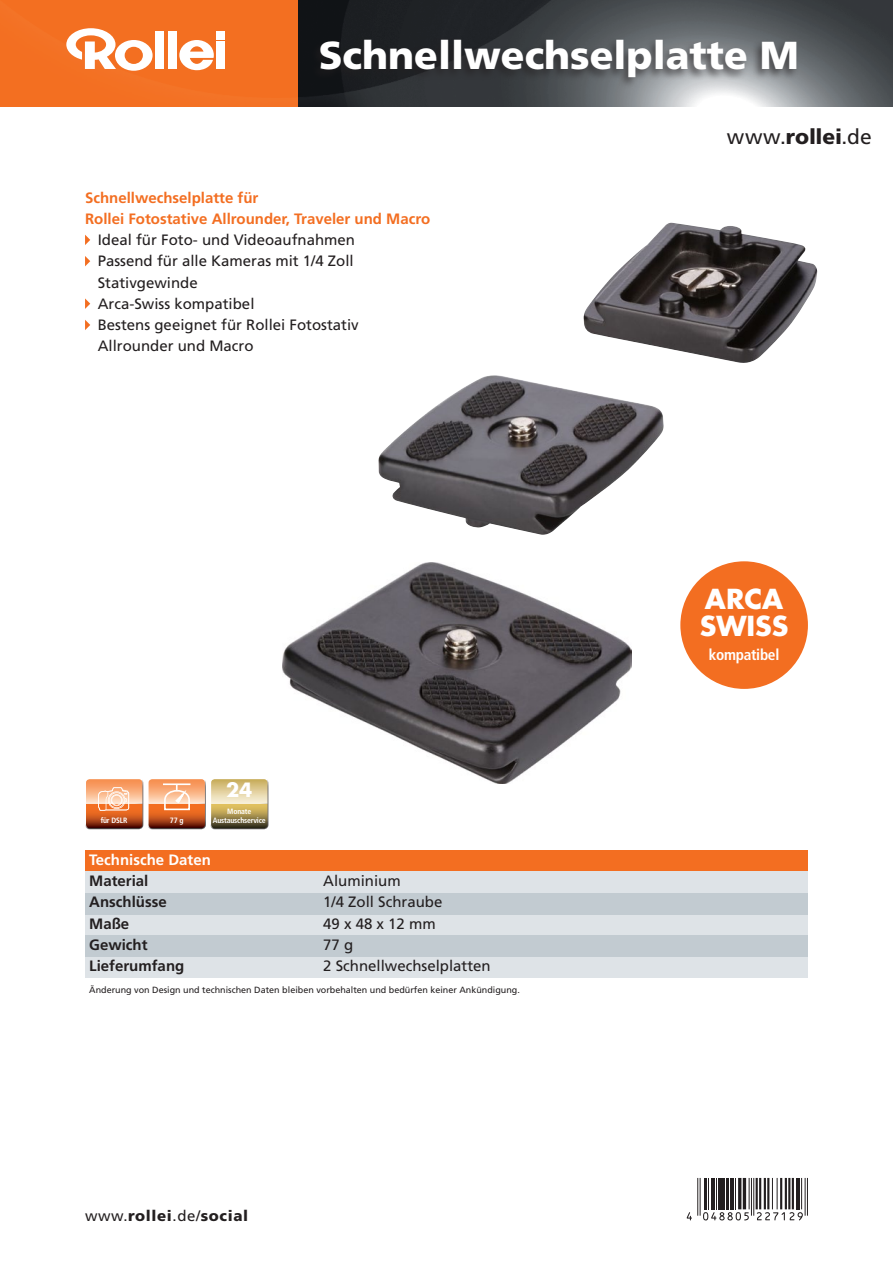
<style>
.page{position:relative;width:893px;height:1263px;background:#fff}
.page>*{position:absolute;margin:0;border:0;box-sizing:border-box;transform-origin:0 0}
.t1{font:900 39px "Frutiger LT";color:#fff}
.t2{font:700 27px/27px "Futura";color:#fff}
.t3{font:21px "Frutiger LT";color:#231f20}
.t4{font:700 19.2px "Futura";color:#fff}
.t5{font:700 condensed 15.45px "Frutiger LT";letter-spacing:-.02em;color:#fff}
.t6{font:15px/21.3px "Frutiger LT";color:#231f20}
.t7{font:700 15px "Frutiger LT";color:#f36e21}
.t8{font:700 15px "Frutiger LT";color:#231f20}
.t9{font:900 15px "Frutiger LT";letter-spacing:.045em;color:#231f20}
.t10{font:700 15px "Frutiger LT";color:#fff}
.t11{font:9px "Frutiger LT";color:#231f20}
.t12{font:700 condensed 7.65px "Frutiger LT";letter-spacing:-.02em;color:#fff}
.s1{font-weight:400}
.s2{font-weight:900}
</style>
<div class="page">
<img style="left:378px;top:375px;width:286px;height:160px">
<img style="left:584px;top:223px;width:233px;height:140px">
<img style="left:282px;top:562px;width:349px;height:221px">
<svg style="left:698px;top:1178px;width:107px;height:38px"></svg>
<hr style="left:700px;top:1178px;width:1px;height:38px;background:#231f20">
<hr style="left:697px;top:1178px;width:1px;height:38px;background:#231f20">
<hr style="left:704px;top:1178px;width:2px;height:31px;background:#231f20">
<hr style="left:708px;top:1178px;width:1px;height:31px;background:#231f20">
<hr style="left:711px;top:1178px;width:4px;height:31px;background:#231f20">
<hr style="left:716px;top:1178px;width:1px;height:31px;background:#231f20">
<hr style="left:718px;top:1178px;width:2px;height:31px;background:#231f20">
<hr style="left:722px;top:1178px;width:3px;height:31px;background:#231f20">
<hr style="left:726px;top:1178px;width:3px;height:31px;background:#231f20">
<hr style="left:730px;top:1178px;width:3px;height:31px;background:#231f20">
<hr style="left:735px;top:1178px;width:1px;height:31px;background:#231f20">
<hr style="left:743px;top:1178px;width:3px;height:31px;background:#231f20">
<hr style="left:738px;top:1178px;width:3px;height:31px;background:#231f20">
<hr style="left:753px;top:1178px;width:1px;height:38px;background:#231f20">
<hr style="left:751px;top:1178px;width:1px;height:38px;background:#231f20">
<hr style="left:749px;top:1178px;width:1px;height:31px;background:#231f20">
<hr style="left:767px;top:1178px;width:2px;height:31px;background:#231f20">
<hr style="left:764px;top:1178px;width:2px;height:31px;background:#231f20">
<hr style="left:759px;top:1178px;width:2px;height:31px;background:#231f20">
<hr style="left:756px;top:1178px;width:2px;height:31px;background:#231f20">
<hr style="left:777px;top:1178px;width:1px;height:31px;background:#231f20">
<hr style="left:772px;top:1178px;width:1px;height:31px;background:#231f20">
<hr style="left:792px;top:1178px;width:2px;height:31px;background:#231f20">
<hr style="left:788px;top:1178px;width:2px;height:31px;background:#231f20">
<hr style="left:785px;top:1178px;width:2px;height:31px;background:#231f20">
<hr style="left:780px;top:1178px;width:2px;height:31px;background:#231f20">
<hr style="left:796px;top:1178px;width:4px;height:31px;background:#231f20">
<hr style="left:807px;top:1178px;width:1px;height:38px;background:#231f20">
<hr style="left:805px;top:1178px;width:1px;height:38px;background:#231f20">
<hr style="left:801px;top:1178px;width:1px;height:31px;background:#231f20">
<svg style="left:687px;top:1212px;width:5px;height:8px"></svg>
<svg style="left:703px;top:1212px;width:46px;height:8px"></svg>
<svg style="left:757px;top:1212px;width:46px;height:8px"></svg>
<img style="left:298px;top:0;width:595px;height:106px">
<div style="left:0;top:0;width:298px;height:106px;background:#f36f21"></div>
<svg style="left:179px;top:40px;width:35px;height:30px"></svg>
<div style="left:155px;top:32px;width:9px;height:37px;background:#fff"></div>
<div style="left:168px;top:32px;width:8px;height:37px;background:#fff"></div>
<div style="left:216px;top:32px;width:9px;height:8px;background:#fff"></div>
<div style="left:216px;top:41px;width:9px;height:28px;background:#fff"></div>
<svg style="left:66px;top:28px;width:87px;height:43px"></svg>
<div style="left:680px;top:561px;width:128px;height:128px;background:#f36e21;border-radius:50%"></div>
<div style="left:310px;top:37px;width:489px;height:52px;background:#231f20;opacity:.6"></div>
<svg style="left:85px;top:235px;width:5px;height:10px"></svg>
<svg style="left:85px;top:256px;width:5px;height:10px"></svg>
<svg style="left:85px;top:298px;width:5px;height:11px"></svg>
<svg style="left:85px;top:320px;width:5px;height:10px"></svg>
<div style="left:85px;top:850px;width:723px;height:22px;background:#f36e21"></div>
<div style="left:85px;top:872px;width:723px;height:21px;background:#dee3e7"></div>
<div style="left:85px;top:914px;width:723px;height:21px;background:#dee3e7"></div>
<div style="left:85px;top:957px;width:723px;height:21px;background:#dee3e7"></div>
<div style="left:85px;top:893px;width:723px;height:21px;background:#c2cbd1"></div>
<div style="left:85px;top:935px;width:723px;height:22px;background:#c2cbd1"></div>
<div style="left:145px;top:778px;width:62px;height:52px;background:#231f20;opacity:.75"></div>
<svg style="left:149px;top:779px;width:56px;height:49px;background:#dd8a5d"></svg>
<div style="left:208px;top:778px;width:61px;height:52px;background:#231f20;opacity:.75"></div>
<svg style="left:211px;top:779px;width:56px;height:49px;background:#bdab73"></svg>
<div style="left:83px;top:778px;width:61px;height:52px;background:#231f20;opacity:.75"></div>
<svg style="left:86px;top:779px;width:56px;height:49px;background:#dd8b5e"></svg>
<p class="t1" style="left:319px;top:32px;width:482px">Schnellwechselplatte M</p>
<p class="t7" style="left:85px;top:189px;width:175px">Schnellwechselplatte für</p>
<p class="t7" style="left:85px;top:210px;width:347px">Rollei Fotostative Allrounder, Traveler und Macro</p>
<p class="t6" style="left:98px;top:229px;width:259px">Ideal für Foto- und Videoaufnahmen</p>
<p class="t6" style="left:98px;top:251px;width:257px">Passend für alle Kameras mit 1/4 Zoll<br>Stativgewinde</p>
<p class="t6" style="left:98px;top:293px;width:158px">Arca-Swiss kompatibel</p>
<p class="t6" style="left:98px;top:314px;width:262px">Bestens geeignet für Rollei Fotostativ<br>Allrounder und Macro</p>
<p class="t4" style="left:226px;top:781px;width:28px">24</p>
<p class="t12" style="left:227px;top:807px;width:26px">Monate</p>
<p class="t12" style="left:101px;top:815px;width:28px">für DSLR</p>
<p class="t12" style="left:213px;top:815px;width:55px">Austauschservice</p>
<p class="t12" style="left:170px;top:815px;width:15px">77 g</p>
<p class="t10" style="left:89px;top:851px;width:123px">Technische Daten</p>
<p class="t8" style="left:89px;top:872px;width:61px">Material</p>
<p class="t6" style="left:323px;top:870px;width:79px">Aluminium</p>
<p class="t8" style="left:89px;top:893px;width:79px">Anschlüsse</p>
<p class="t6" style="left:323px;top:892px;width:121px">1/4 Zoll Schraube</p>
<p class="t8" style="left:89px;top:915px;width:42px">Maße</p>
<p class="t6" style="left:323px;top:913px;width:114px">49 x 48 x 12 mm</p>
<p class="t8" style="left:89px;top:936px;width:60px">Gewicht</p>
<p class="t6" style="left:323px;top:934px;width:32px">77 g</p>
<p class="t8" style="left:89px;top:957px;width:97px">Lieferumfang</p>
<p class="t6" style="left:323px;top:955px;width:169px">2 Schnellwechselplatten</p>
<p class="t11" style="left:89px;top:984px;width:432px">Änderung von Design und technischen Daten bleiben vorbehalten und bedürfen keiner Ankündigung.</p>
<p class="t9" style="left:85px;top:1206px;width:165px"><span class="s1">www.</span>rollei<span class="s1">.de/</span>social</p>
<p class="t3" style="left:727px;top:125px;width:146px">www.<span class="s2">rollei</span>.de</p>
<p class="t2" style="left:700px;top:587px;width:90px">ARCA<br>SWISS</p>
<p class="t5" style="left:709px;top:645px;width:72px">kompatibel</p>
</div>
